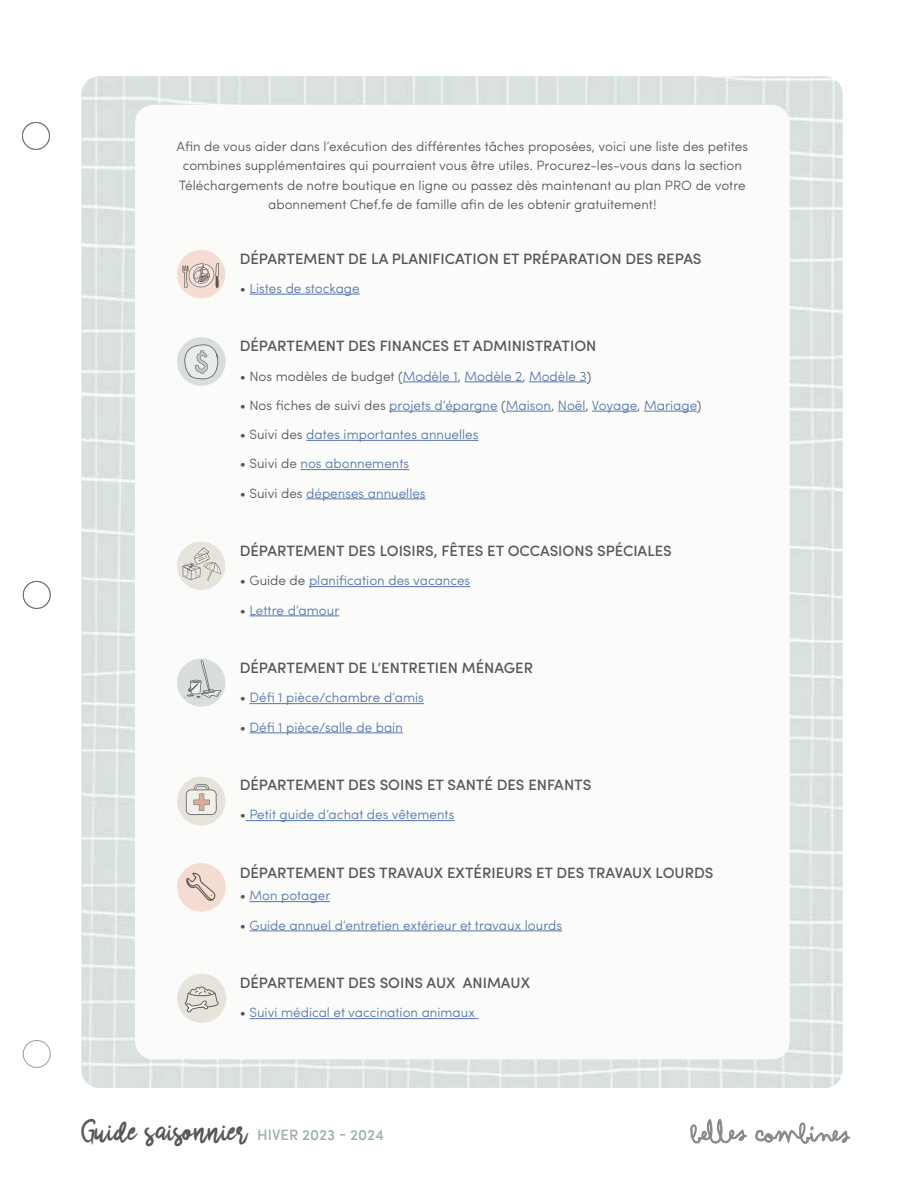
<style>
.page{position:relative;width:918px;height:1188px;background:#fff}
.page>*{position:absolute;margin:0;border:0;box-sizing:border-box;transform-origin:0 0}
.t1{font:26.25px "Scrivimi";color:#575756}
.t2{font:500 15px "Sofia Pro";color:#575756}
.t3{font:300 13.5px "Sofia Pro";color:#5576af}
.t4{font:300 13.5px/19.5px "Sofia Pro";color:#575756;text-align:center}
.s1{color:#575756}
.s2{color:#5576af}
.s3{font-family:"Sofia Pro";font-weight:500;font-size:15px;color:#9cafab}
</style>
<div class="page">
<svg style="left:691px;top:1119px;width:56px;height:24px"></svg>
<svg style="left:755px;top:1123px;width:95px;height:21px"></svg>
<svg style="left:22px;top:122px;width:28px;height:946px"></svg>
<img style="left:81px;top:76px;width:762px;height:1012px">
<div style="left:135px;top:105px;width:655px;height:954px;background:#fbfbfa;border-radius:18px"></div>
<hr style="left:249px;top:294px;width:111px;height:1px;background:#5576af">
<hr style="left:403px;top:382px;width:55px;height:1px;background:#5576af">
<hr style="left:465px;top:382px;width:57px;height:1px;background:#5576af">
<hr style="left:529px;top:382px;width:58px;height:1px;background:#5576af">
<hr style="left:389px;top:411px;width:109px;height:1px;background:#5576af">
<hr style="left:506px;top:411px;width:45px;height:1px;background:#5576af">
<svg style="left:558px;top:411px;width:28px;height:1px"></svg>
<hr style="left:592px;top:411px;width:45px;height:1px;background:#5576af">
<hr style="left:644px;top:411px;width:53px;height:1px;background:#5576af">
<hr style="left:306px;top:440px;width:173px;height:1px;background:#5576af">
<hr style="left:301px;top:469px;width:108px;height:1px;background:#5576af">
<hr style="left:306px;top:499px;width:120px;height:1px;background:#5576af">
<hr style="left:309px;top:586px;width:161px;height:1px;background:#5576af">
<hr style="left:249px;top:616px;width:90px;height:1px;background:#5576af">
<hr style="left:249px;top:703px;width:175px;height:1px;background:#5576af">
<hr style="left:249px;top:733px;width:154px;height:1px;background:#5576af">
<hr style="left:246px;top:820px;width:208px;height:1px;background:#5576af">
<hr style="left:249px;top:901px;width:81px;height:1px;background:#5576af">
<hr style="left:249px;top:931px;width:313px;height:1px;background:#5576af">
<hr style="left:249px;top:1018px;width:230px;height:1px;background:#5576af">
<div style="left:177px;top:250px;width:49px;height:49px;background:#f4dcd2;border-radius:50%"></div>
<svg style="left:182px;top:263px;width:37px;height:25px"></svg>
<div style="left:177px;top:337px;width:49px;height:49px;background:#d8dddd;border-radius:50%"></div>
<svg style="left:184px;top:344px;width:34px;height:35px"></svg>
<div style="left:177px;top:542px;width:48px;height:48px;background:#e6e3db;border-radius:50%"></div>
<svg style="left:183px;top:547px;width:38px;height:34px"></svg>
<div style="left:177px;top:659px;width:48px;height:48px;background:#d8dddd;border-radius:50%"></div>
<svg style="left:184px;top:660px;width:38px;height:40px"></svg>
<div style="left:177px;top:777px;width:48px;height:49px;background:#e6e3db;border-radius:50%"></div>
<svg style="left:186px;top:784px;width:31px;height:31px"></svg>
<div style="left:177px;top:863px;width:49px;height:49px;background:#f4dcd2;border-radius:50%"></div>
<svg style="left:186px;top:873px;width:29px;height:28px"></svg>
<div style="left:177px;top:974px;width:49px;height:49px;background:#e6e3db;border-radius:50%"></div>
<svg style="left:185px;top:986px;width:34px;height:26px"></svg>
<p class="t4" style="left:177px;top:135px;width:573px">Afin de vous aider dans l’exécution des différentes tâches proposées, voici une liste des petites combines supplémentaires qui pourraient vous être utiles. Procurez-les-vous dans la section Téléchargements de notre boutique en ligne ou passez dès maintenant au plan PRO de votre abonnement Chef.fe de famille afin de les obtenir gratuitement!</p>
<p class="t2" style="left:240px;top:247px;width:463px">DÉPARTEMENT DE LA PLANIFICATION ET PRÉPARATION DES REPAS</p>
<p class="t3" style="left:240px;top:278px;width:122px"><span class="s1">•</span> Listes de stockage</p>
<p class="t2" style="left:240px;top:335px;width:358px">DÉPARTEMENT DES FINANCES ET ADMINISTRATION</p>
<p class="t4" style="left:240px;top:365px;width:353px">• Nos modèles de budget (<span class="s2">Modèle 1</span>, <span class="s2">Modèle 2</span>, <span class="s2">Modèle 3</span>)</p>
<p class="t3" style="left:240px;top:395px;width:463px"><span class="s1">• Nos fiches de suivi des</span> projets d’épargne <span class="s1">(</span>Maison<span class="s1">,</span> Noël<span class="s1">,</span> Voyage<span class="s1">,</span> Mariage<span class="s1">)</span></p>
<p class="t3" style="left:240px;top:424px;width:240px"><span class="s1">• Suivi des</span> dates importantes annuelles</p>
<p class="t3" style="left:240px;top:454px;width:171px"><span class="s1">• Suivi de</span> nos abonnements</p>
<p class="t3" style="left:240px;top:483px;width:188px"><span class="s1">• Suivi des</span> dépenses annuelles</p>
<p class="t2" style="left:240px;top:540px;width:434px">DÉPARTEMENT DES LOISIRS, FÊTES ET OCCASIONS SPÉCIALES</p>
<p class="t3" style="left:240px;top:571px;width:232px"><span class="s1">• Guide de</span> planification des vacances</p>
<p class="t3" style="left:240px;top:600px;width:101px"><span class="s1">•</span> Lettre d’amour</p>
<p class="t2" style="left:240px;top:657px;width:295px">DÉPARTEMENT DE L’ENTRETIEN MÉNAGER</p>
<p class="t3" style="left:240px;top:688px;width:186px"><span class="s1">•</span> Défi 1 pièce/chambre d’amis</p>
<p class="t3" style="left:240px;top:717px;width:165px"><span class="s1">•</span> Défi 1 pièce/salle de bain</p>
<p class="t2" style="left:240px;top:774px;width:353px">DÉPARTEMENT DES SOINS ET SANTÉ DES ENFANTS</p>
<p class="t3" style="left:240px;top:805px;width:216px"><span class="s1">•</span> Petit guide d’achat des vêtements</p>
<p class="t2" style="left:240px;top:861px;width:475px">DÉPARTEMENT DES TRAVAUX EXTÉRIEURS ET DES TRAVAUX LOURDS</p>
<p class="t3" style="left:240px;top:886px;width:92px"><span class="s1">•</span> Mon potager</p>
<p class="t3" style="left:240px;top:915px;width:324px"><span class="s1">•</span> Guide annuel d’entretien extérieur et travaux lourds</p>
<p class="t2" style="left:240px;top:972px;width:292px">DÉPARTEMENT DES SOINS AUX ANIMAUX</p>
<p class="t3" style="left:240px;top:1003px;width:237px"><span class="s1">•</span> Suivi médical et vaccination animaux</p>
<h1 class="t1" style="left:82px;top:1111px;width:303px">Guide saisonnier <span class="s3">HIVER 2023 - 2024</span></h1>
</div>
